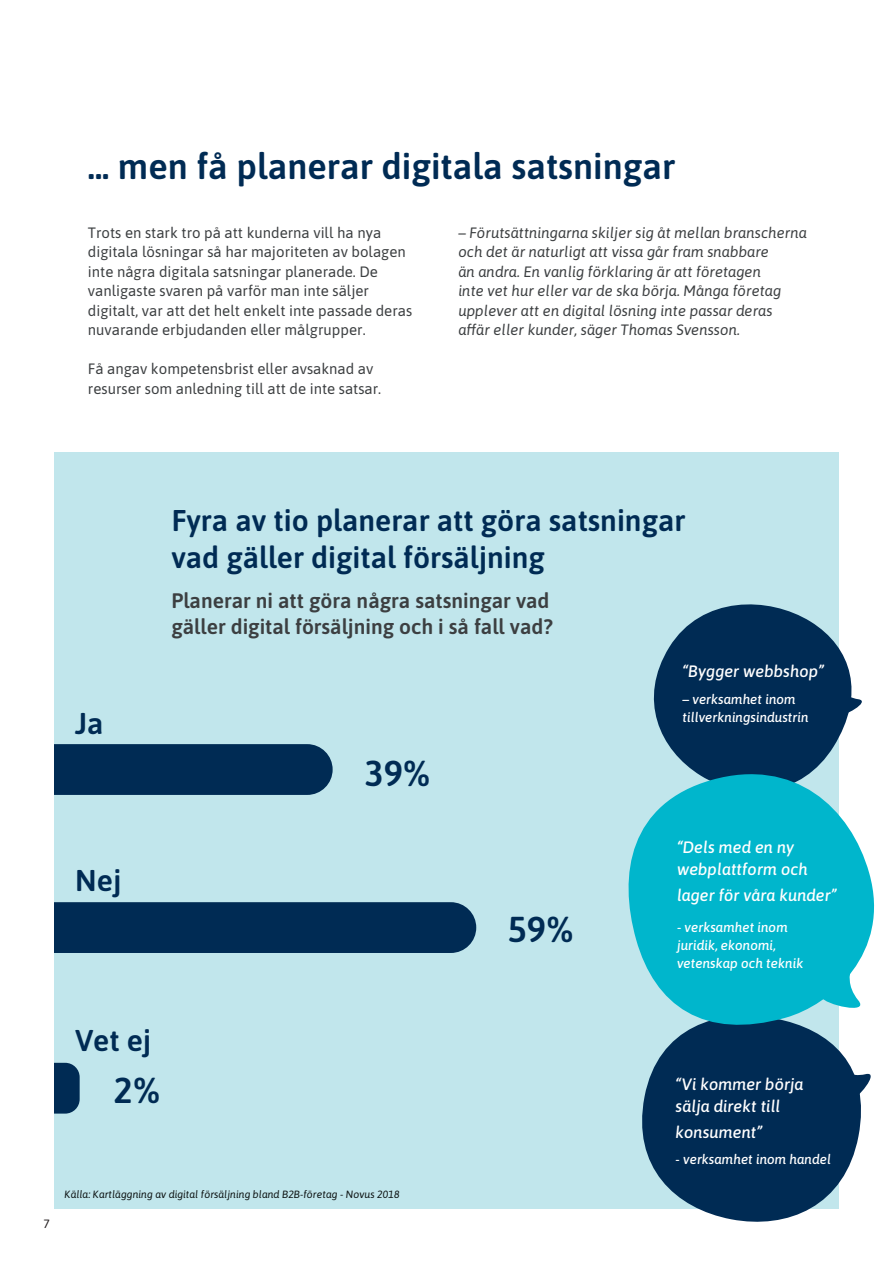
<style>
.page{position:relative;width:893px;height:1263px;background:#fff}
.page>*{position:absolute;margin:0;border:0;box-sizing:border-box;transform-origin:0 0}
.t1{font:600 36px "Asap";color:#002b54}
.t2{font:600 30px/36px "Asap";color:#002b54}
.t3{font:600 21px/25.2px "Asap";color:#3c3f41}
.t4{font:italic 500 16.5px/22.5px "Asap";color:#fff}
.t5{font:15px/19.5px "Asap";color:#3c3f41}
.t6{font:italic 15px/19.5px "Asap";color:#3c3f41}
.t7{font:italic 500 13.5px/18px "Asap";color:#fff}
.t8{font:12px "Asap";color:#231f20}
.t9{font:italic 10.5px "Asap";color:#0c1212}
</style>
<div class="page">
<div style="left:54px;top:452px;width:785px;height:757px;background:#c1e6ec"></div>
<svg style="left:642px;top:1041px;width:219px;height:181px;background:#23496d"></svg>
<svg style="left:842px;top:1069px;width:29px;height:32px"></svg>
<svg style="left:653px;top:604px;width:199px;height:153px;fill:#002b54"></svg>
<svg style="left:837px;top:688px;width:25px;height:30px"></svg>
<svg style="left:628px;top:757px;width:247px;height:284px;fill:#00b6cc"></svg>
<svg style="left:821px;top:972px;width:49px;height:43px"></svg>
<div style="left:54px;top:744px;width:279px;height:51px;background:#002b54"></div>
<div style="left:54px;top:902px;width:422px;height:51px;background:#002b54"></div>
<svg style="left:54px;top:1063px;width:26px;height:50px"></svg>
<h1 class="t1" style="left:88px;top:141px;width:589px">... men få planerar digitala satsningar</h1>
<p class="t5" style="left:88px;top:222px;width:326px">Trots en stark tro på att kunderna vill ha nya digitala lösningar så har majoriteten av bolagen inte några digitala satsningar planerade. De vanligaste svaren på varför man inte säljer digitalt, var att det helt enkelt inte passade deras nuvarande erbjudanden eller målgrupper.</p>
<p class="t5" style="left:88px;top:358px;width:295px">Få angav kompetensbrist eller avsaknad av resurser som anledning till att de inte satsar.</p>
<p class="t6" style="left:458px;top:222px;width:350px">– Förutsättningarna skiljer sig åt mellan branscherna och det är naturligt att vissa går fram snabbare<br>än andra. En vanlig förklaring är att företagen<br>inte vet hur eller var de ska börja. Många företag upplever att en digital lösning inte passar deras affär eller kunder, säger Thomas Svensson.</p>
<h2 class="t2" style="left:75px;top:704px;width:30px">Ja</h2>
<h2 class="t2" style="left:75px;top:861px;width:48px">Nej</h2>
<h2 class="t2" style="left:171px;top:501px;width:515px">Fyra av tio planerar att göra satsningar vad gäller digital försäljning</h2>
<h3 class="t3" style="left:171px;top:587px;width:383px">Planerar ni att göra några satsningar vad gäller digital försäljning och i så fall vad?</h3>
<h1 class="t1" style="left:364px;top:748px;width:68px">39%</h1>
<h1 class="t1" style="left:508px;top:904px;width:68px">59%</h1>
<p class="t4" style="left:682px;top:659px;width:143px">“Bygger webbshop”</p>
<p class="t7" style="left:682px;top:689px;width:128px">– verksamhet inom tillverkningsindustrin</p>
<p class="t4" style="left:677px;top:835px;width:132px">“Dels med en ny webplattform och</p>
<p class="t4" style="left:677px;top:883px;width:161px">lager för våra kunder”</p>
<p class="t7" style="left:677px;top:918px;width:128px">- verksamhet inom juridik, ekonomi, vetenskap och teknik</p>
<h2 class="t2" style="left:75px;top:1020px;width:77px">Vet ej</h2>
<h1 class="t1" style="left:114px;top:1065px;width:48px">2%</h1>
<p class="t8" style="left:43px;top:1216px;width:8px">7</p>
<p class="t9" style="left:65px;top:1188px;width:337px">Källa: Kartläggning av digital försäljning bland B2B-företag - Novus 2018</p>
<p class="t4" style="left:676px;top:1072px;width:130px">“Vi kommer börja sälja direkt till</p>
<p class="t4" style="left:676px;top:1120px;width:88px">konsument”</p>
<p class="t7" style="left:676px;top:1150px;width:157px">- verksamhet inom handel</p>
</div>
